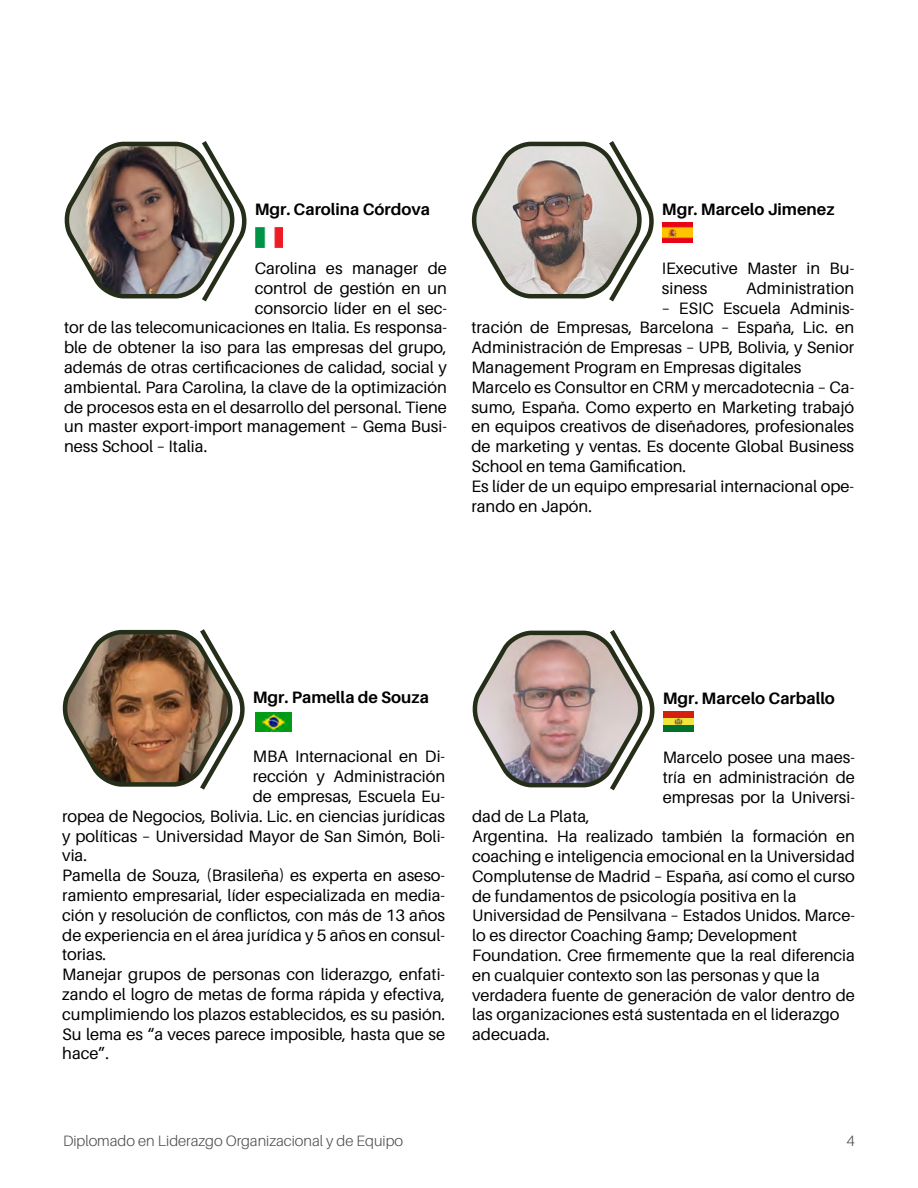
<style>
.page{position:relative;width:918px;height:1188px;background:#fff}
.page>*{position:absolute;margin:0;border:0;box-sizing:border-box;transform-origin:0 0}
.t1{font:16.5px/19.8px "Aileron";color:#000}
.t2{font:700 16.5px "Aileron";color:#000}
.t3{font:300 15px "Aileron";color:#4d4d4d}
</style>
<div class="page">
<svg style="left:471px;top:141px;width:183px;height:161px"></svg>
<svg style="left:472px;top:630px;width:183px;height:161px"></svg>
<img style="left:64px;top:141px;width:183px;height:161px">
<svg style="left:62px;top:629px;width:183px;height:161px"></svg>
<img style="left:663px;top:223px;width:29px;height:19px">
<img style="left:664px;top:712px;width:29px;height:19px">
<img style="left:255px;top:712px;width:36px;height:20px">
<img style="left:256px;top:228px;width:27px;height:19px">
<p class="t2" style="left:255px;top:200px;width:177px">Mgr. Carolina Córdova</p>
<p class="t1" style="left:255px;top:259px;width:194px">Carolina es manager de</p>
<p class="t1" style="left:255px;top:278px;width:194px">control de gestión en un</p>
<p class="t1" style="left:255px;top:298px;width:194px">consorcio líder en el sec-</p>
<p class="t1" style="left:64px;top:318px;width:384px">tor de las telecomunicaciones en Italia. Es responsa-</p>
<p class="t1" style="left:64px;top:338px;width:384px">ble de obtener la iso para las empresas del grupo,</p>
<p class="t1" style="left:64px;top:358px;width:384px">además de otras certificaciones de calidad, social y</p>
<p class="t1" style="left:64px;top:377px;width:384px">ambiental. Para Carolina, la clave de la optimización</p>
<p class="t1" style="left:64px;top:397px;width:384px">de procesos esta en el desarrollo del personal. Tiene</p>
<p class="t1" style="left:64px;top:417px;width:384px">un master export-import management – Gema Busi-</p>
<p class="t1" style="left:64px;top:437px;width:145px">ness School – Italia.</p>
<p class="t2" style="left:662px;top:200px;width:174px">Mgr. Marcelo Jimenez</p>
<p class="t1" style="left:662px;top:259px;width:194px">IExecutive Master in Bu&shy;siness</p>
<p class="t1" style="left:746px;top:278px;width:109px">Administration</p>
<p class="t1" style="left:471px;top:298px;width:384px;text-indent:191px">– ESIC Escuela Adminis&shy;tración de Empresas, Barcelona – Espaňa, Lic. en Administración de Empresas – UPB, Bolivia, y Senior Management Program en Empresas digitales Marcelo es Consultor en CRM y mercadotecnia – Ca&shy;sumo, Espaňa. Como experto en Marketing trabajó en equipos creativos de diseňadores, profesionales de marketing y ventas. Es docente Global Business School en tema Gamification.<br>Es líder de un equipo empresarial internacional ope&shy;rando en Japón.</p>
<p class="t2" style="left:253px;top:688px;width:178px">Mgr. Pamella de Souza</p>
<p class="t1" style="left:253px;top:747px;width:194px">MBA Internacional en Di-</p>
<p class="t1" style="left:253px;top:767px;width:194px">rección y Administración</p>
<p class="t1" style="left:253px;top:786px;width:194px">de empresas, Escuela Eu-</p>
<p class="t1" style="left:62px;top:806px;width:384px">ropea de Negocios, Bolivia. Lic. en ciencias jurídicas</p>
<p class="t1" style="left:62px;top:826px;width:384px">y políticas – Universidad Mayor de San Simón, Boli-</p>
<p class="t1" style="left:62px;top:846px;width:26px">via.</p>
<p class="t1" style="left:62px;top:866px;width:384px">Pamella de Souza, (Brasileña) es experta en aseso-</p>
<p class="t1" style="left:62px;top:885px;width:384px">ramiento empresarial, líder especializada en media-</p>
<p class="t1" style="left:62px;top:905px;width:384px">ción y resolución de conflictos, con más de 13 años</p>
<p class="t1" style="left:62px;top:925px;width:384px">de experiencia en el área jurídica y 5 años en consul-</p>
<p class="t1" style="left:62px;top:945px;width:45px">torias.</p>
<p class="t1" style="left:62px;top:965px;width:384px">Manejar grupos de personas con liderazgo, enfati-</p>
<p class="t1" style="left:62px;top:984px;width:384px">zando el logro de metas de forma rápida y efectiva,</p>
<p class="t1" style="left:62px;top:1004px;width:384px">cumplimiendo los plazos establecidos, es su pasión.</p>
<p class="t1" style="left:62px;top:1024px;width:384px">Su lema es “a veces parece imposible, hasta que se</p>
<p class="t1" style="left:62px;top:1044px;width:48px">hace”.</p>
<p class="t2" style="left:663px;top:689px;width:174px">Mgr. Marcelo Carballo</p>
<p class="t1" style="left:663px;top:748px;width:194px;text-align:justify">Marcelo posee una maes&shy;tría en administración de empresas por la Universi-</p>
<p class="t1" style="left:472px;top:807px;width:384px">dad de La Plata,<br>Argentina. Ha realizado también la formación en coaching e inteligencia emocional en la Universidad Complutense de Madrid – España, así como el curso de fundamentos de psicología positiva en la Universidad de Pensilvana – Estados Unidos. Marce&shy;lo es director Coaching &amp;amp; Development Foundation. Cree firmemente que la real diferencia en cualquier contexto son las personas y que la verdadera fuente de generación de valor dentro de las organizaciones está sustentada en el liderazgo adecuada.</p>
<p class="t3" style="left:63px;top:1132px;width:342px">Diplomado en Liderazgo Organizacional y de Equipo</p>
<p class="t3" style="left:847px;top:1132px;width:10px">4</p>
</div>
